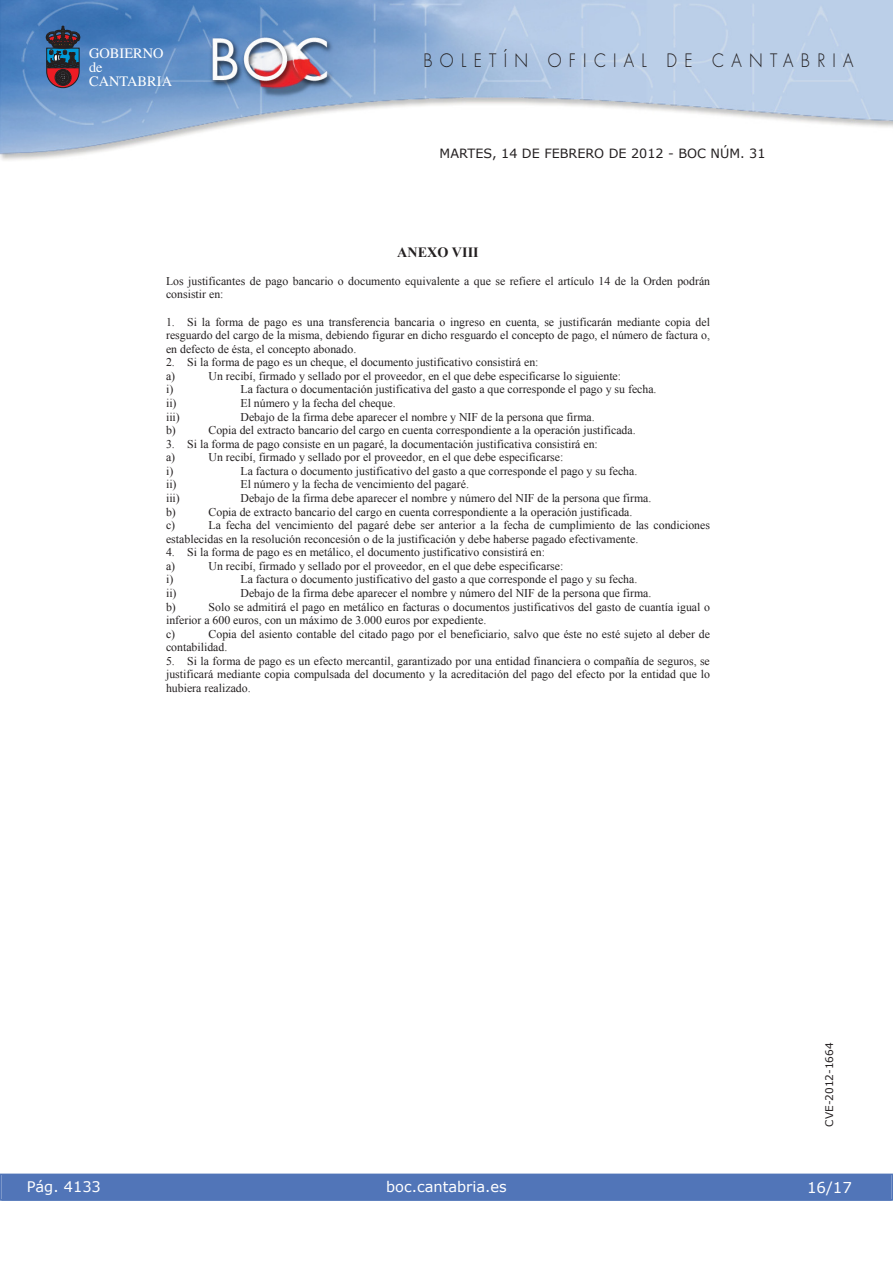
<style>
.page{position:relative;width:893px;height:1263px;background:#fff}
.page>*{position:absolute;margin:0;border:0;box-sizing:border-box;transform-origin:0 0}
.t1{font:300 18px "Futura";letter-spacing:.45em;color:#231f20;scale:.9 1}
.t2{font:15px "Verdana";color:#fff}
.t3{font:14.55px "Verdana";color:#fff}
.t4{font:14.4px/14.1px "Times";color:#fff}
.t5{font:700 14.1px "Times New Roman";color:#231f20}
.t6{font:12.75px "Verdana";color:#231f20}
.t7{font:11.85px/13.6px "Times New Roman";color:#231f20}
.t8{font:10.5px "Verdana";color:#231f20}
</style>
<div class="page">
<img style="left:0;top:0;width:893px;height:161px">
<svg style="left:46px;top:26px;width:34px;height:62px;background:#464054"></svg>
<div style="left:1px;top:1174px;width:890px;height:27px;background:#5175b8"></div>
<div style="left:0;top:1174px;width:893px;height:27px;border:1px solid #5175b8"></div>
<p class="t4" style="left:89px;top:47px;width:85px">GOBIERNO de<br>CANTABRIA</p>
<h1 class="t1" style="left:423px;top:52px;width:479px">BOLETÍN OFICIAL DE CANTABRIA</h1>
<p class="t6" style="left:440px;top:145px;width:327px">MARTES, 14 DE FEBRERO DE 2012 - BOC NÚM. 31</p>
<p class="t5" style="left:397px;top:245px;width:83px">ANEXO VIII</p>
<p class="t7" style="left:166px;top:274px;width:545px">Los justificantes de pago bancario o documento equivalente a que se refiere el artículo 14 de la Orden podrán consistir en:</p>
<p class="t7" style="left:166px;top:315px;width:546px;text-align:justify">1. Si la forma de pago es una transferencia bancaria o ingreso en cuenta, se justificarán mediante copia del resguardo del cargo de la misma, debiendo figurar en dicho resguardo el concepto de pago, el número de factura o, en defecto de ésta, el concepto abonado.</p>
<p class="t7" style="left:166px;top:355px;width:374px">2. Si la forma de pago es un cheque, el documento justificativo consistirá en: a)</p>
<p class="t7" style="left:209px;top:369px;width:414px">Un recibí, firmado y sellado por el proveedor, en el que debe especificarse lo siguiente:</p>
<p class="t7" style="left:166px;top:383px;width:9px">i)</p>
<p class="t7" style="left:240px;top:383px;width:418px">La factura o documentación justificativa del gasto a que corresponde el pago y su fecha.</p>
<p class="t7" style="left:166px;top:396px;width:12px">ii)</p>
<p class="t7" style="left:240px;top:396px;width:157px">El número y la fecha del cheque.</p>
<p class="t7" style="left:166px;top:410px;width:15px">iii)</p>
<p class="t7" style="left:240px;top:410px;width:356px">Debajo de la firma debe aparecer el nombre y NIF de la persona que firma.</p>
<p class="t7" style="left:166px;top:423px;width:11px">b)</p>
<p class="t7" style="left:208px;top:423px;width:429px">Copia del extracto bancario del cargo en cuenta correspondiente a la operación justificada.</p>
<p class="t7" style="left:166px;top:437px;width:433px">3. Si la forma de pago consiste en un pagaré, la documentación justificativa consistirá en: a)</p>
<p class="t7" style="left:209px;top:450px;width:356px">Un recibí, firmado y sellado por el proveedor, en el que debe especificarse:</p>
<p class="t7" style="left:166px;top:464px;width:9px">i)</p>
<p class="t7" style="left:240px;top:464px;width:398px">La factura o documento justificativo del gasto a que corresponde el pago y su fecha.</p>
<p class="t7" style="left:166px;top:478px;width:12px">ii)</p>
<p class="t7" style="left:240px;top:478px;width:230px">El número y la fecha de vencimiento del pagaré.</p>
<p class="t7" style="left:166px;top:491px;width:15px">iii)</p>
<p class="t7" style="left:240px;top:491px;width:412px">Debajo de la firma debe aparecer el nombre y número del NIF de la persona que firma.</p>
<p class="t7" style="left:166px;top:505px;width:11px">b)</p>
<p class="t7" style="left:208px;top:505px;width:425px">Copia de extracto bancario del cargo en cuenta correspondiente a la operación justificada.</p>
<p class="t7" style="left:166px;top:518px;width:11px">c)</p>
<p class="t7" style="left:166px;top:518px;width:545px;text-indent:43px">La fecha del vencimiento del pagaré debe ser anterior a la fecha de cumplimiento de las condiciones establecidas en la resolución reconcesión o de la justificación y debe haberse pagado efectivamente.</p>
<p class="t7" style="left:166px;top:545px;width:380px">4. Si la forma de pago es en metálico, el documento justificativo consistirá en: a)</p>
<p class="t7" style="left:209px;top:559px;width:356px">Un recibí, firmado y sellado por el proveedor, en el que debe especificarse:</p>
<p class="t7" style="left:166px;top:573px;width:9px">i)</p>
<p class="t7" style="left:240px;top:573px;width:398px">La factura o documento justificativo del gasto a que corresponde el pago y su fecha.</p>
<p class="t7" style="left:166px;top:586px;width:12px">ii)</p>
<p class="t7" style="left:240px;top:586px;width:412px">Debajo de la firma debe aparecer el nombre y número del NIF de la persona que firma.</p>
<p class="t7" style="left:166px;top:600px;width:11px">b)</p>
<p class="t7" style="left:166px;top:600px;width:545px;text-indent:42px">Solo se admitirá el pago en metálico en facturas o documentos justificativos del gasto de cuantía igual o inferior a 600 euros, con un máximo de 3.000 euros por expediente.<br>c)</p>
<p class="t7" style="left:166px;top:627px;width:545px;text-indent:42px">Copia del asiento contable del citado pago por el beneficiario, salvo que éste no esté sujeto al deber de contabilidad.</p>
<p class="t7" style="left:166px;top:654px;width:545px;text-align:justify">5. Si la forma de pago es un efecto mercantil, garantizado por una entidad financiera o compañía de seguros, se justificará mediante copia compulsada del documento y la acreditación del pago del efecto por la entidad que lo hubiera realizado.</p>
<p class="t8" style="left:823px;top:1127px;width:86px;rotate:-90deg">CVE-2012-1664</p>
<p class="t3" style="left:27px;top:1177px;width:76px">Pág. 4133</p>
<p class="t3" style="left:386px;top:1178px;width:122px">boc.cantabria.es</p>
<p class="t2" style="left:807px;top:1178px;width:46px">16/17</p>
</div>
